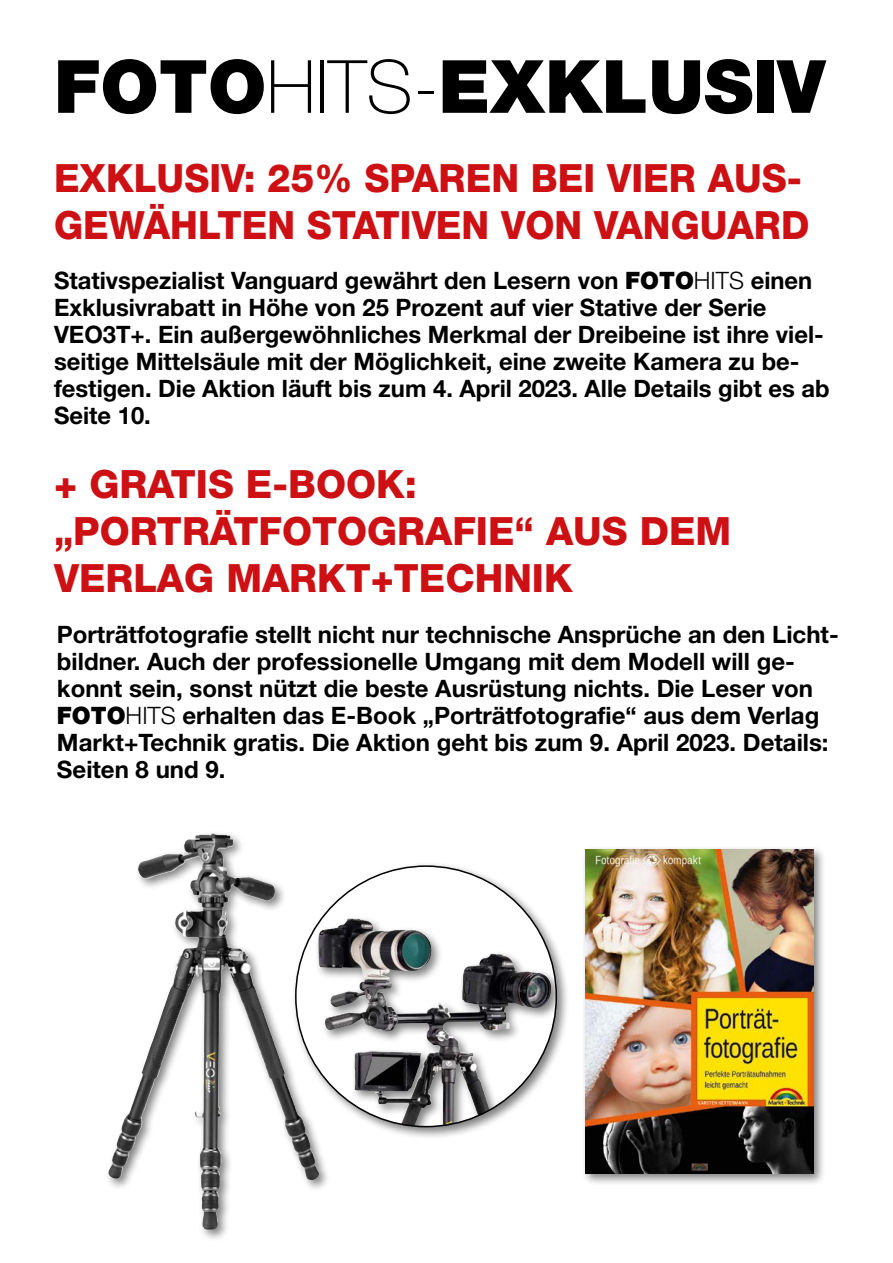
<style>
.page{position:relative;width:893px;height:1263px;background:#fff}
.page>*{position:absolute;margin:0;border:0;box-sizing:border-box;transform-origin:0 0}
.t1{font:73.5px "Helvetica Neue LT 95 Blk";color:#000}
.t2{font:39px/46.8px "Helvetica Neue LT 85 Hv";color:#cd1013}
.t3{font:39px/46.8px "Helvetica Neue LT 85 Hv";color:#cd1013;scale:.96 1}
.t4{font:24px/27px "Helvetica Neue LT 75 Bd";color:#000}
.s1{font-family:"Helvetica Neue LT 35 Th"}
.s2{font-family:"Helvetica Neue LT 95 Blk"}
.s3{font-family:"Helvetica Neue LT 45 Lt"}
</style>
<div class="page">
<div style="left:581px;top:845px;width:245px;height:341px;background:#000;opacity:.5"></div>
<img style="left:586px;top:849px;width:227px;height:324px">
<div style="left:105px;top:830px;width:226px;height:412px;background:#000;opacity:.5"></div>
<img style="left:107px;top:834px;width:104px;height:346px">
<div style="left:291px;top:861px;width:279px;height:279px;background:#000;opacity:.5"></div>
<div style="left:296px;top:866px;width:260px;height:260px;background:#fff;border-radius:50%"></div>
<div style="left:314px;top:914px;width:242px;height:212px;background:#000;opacity:.5"></div>
<img style="left:318px;top:921px;width:122px;height:177px">
<h1 class="t1" style="left:54px;top:42px;width:773px">FOTO<span class="s1">HITS-</span>EXKLUSIV</h1>
<h2 class="t3" style="left:54px;top:155px;width:788px">EXKLUSIV: 25% SPAREN BEI VIER AUS-<br>GEWÄHLTEN STATIVEN VON VANGUARD</h2>
<p class="t4" style="left:54px;top:267px;width:777px">Stativspezialist Vanguard gewährt den Lesern von <span class="s2">FOTO</span><span class="s3">HITS</span> einen Exklusivrabatt in Höhe von 25 Prozent auf vier Stative der Serie VEO3T+. Ein außergewöhnliches Merkmal der Dreibeine ist ihre viel&shy;seitige Mittelsäule mit der Möglichkeit, eine zweite Kamera zu be&shy;festigen. Die Aktion läuft bis zum 4. April 2023. Alle Details gibt es ab Seite 10.</p>
<h2 class="t2" style="left:54px;top:461px;width:679px">+ GRATIS E-BOOK: „PORTRÄTFOTOGRAFIE“ AUS DEM<br>VERLAG MARKT+TECHNIK</h2>
<p class="t4" style="left:57px;top:621px;width:783px">Porträtfotografie stellt nicht nur technische Ansprüche an den Licht&shy;bildner. Auch der professionelle Umgang mit dem Modell will ge&shy;konnt sein, sonst nützt die beste Ausrüstung nichts. Die Leser von <span class="s2">FOTO</span><span class="s3">HITS</span> erhalten das E-Book „Porträtfotografie“ aus dem Verlag Markt+Technik gratis. Die Aktion geht bis zum 9. April 2023. Details:<br>Seiten 8 und 9.</p>
</div>
